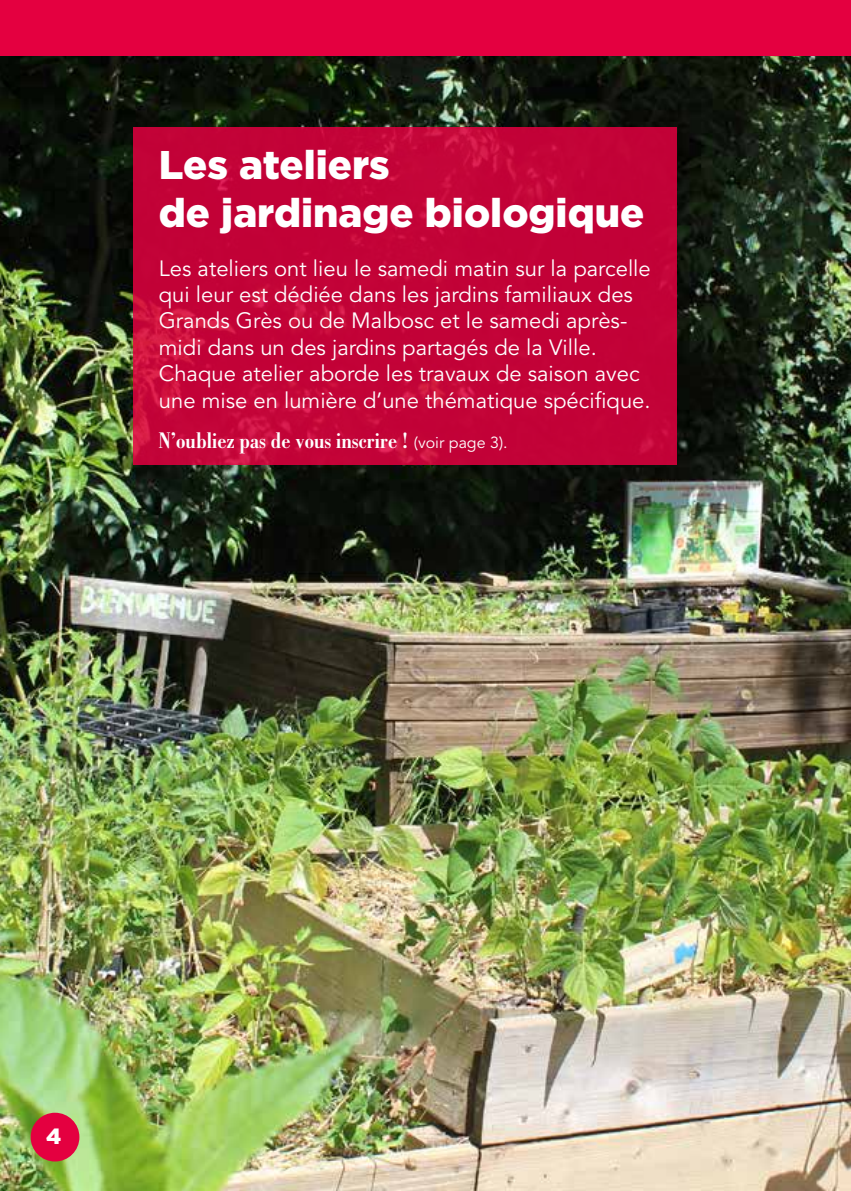
<style>
.page{position:relative;width:851px;height:1191px;background:#fff}
.page>*{position:absolute;margin:0;border:0;box-sizing:border-box;transform-origin:0 0}
.t1{font:900 40px/48px "Gotham";color:#fff}
.t2{font:700 condensed 24px "Bodoni";color:#fff}
.t3{font:22px/26.4px "Avenir";color:#fff}
.t4{font:900 22px "Gotham";color:#fff}
.s1{font-family:"Avenir";font-weight:400;font-stretch:normal;font-size:16px}
</style>
<div class="page">
<img style="left:0;top:55px;width:850px;height:1136px">
<div style="left:0;top:0;width:850px;height:55px;background:#e40040"></div>
<div style="left:31px;top:1112px;width:48px;height:49px;background:#e40040;border-radius:50%"></div>
<div style="left:133px;top:127px;width:543px;height:338px;background:#c20237"></div>
<h1 class="t1" style="left:159px;top:141px;width:487px">Les ateliers<br>de jardinage biologique</h1>
<p class="t3" style="left:159px;top:255px;width:493px">Les ateliers ont lieu le samedi matin sur la parcelle qui leur est dédiée dans les jardins familiaux des Grands Grès ou de Malbosc et le samedi après&shy;midi dans un des jardins partagés de la Ville.<br>Chaque atelier aborde les travaux de saison avec une mise en lumière d’une thématique spécifique.</p>
<p class="t2" style="left:159px;top:427px;width:350px">N’oubliez pas de vous inscrire ! <span class="s1">(voir page 3).</span></p>
<p class="t4" style="left:46px;top:1120px;width:17px">4</p>
</div>
